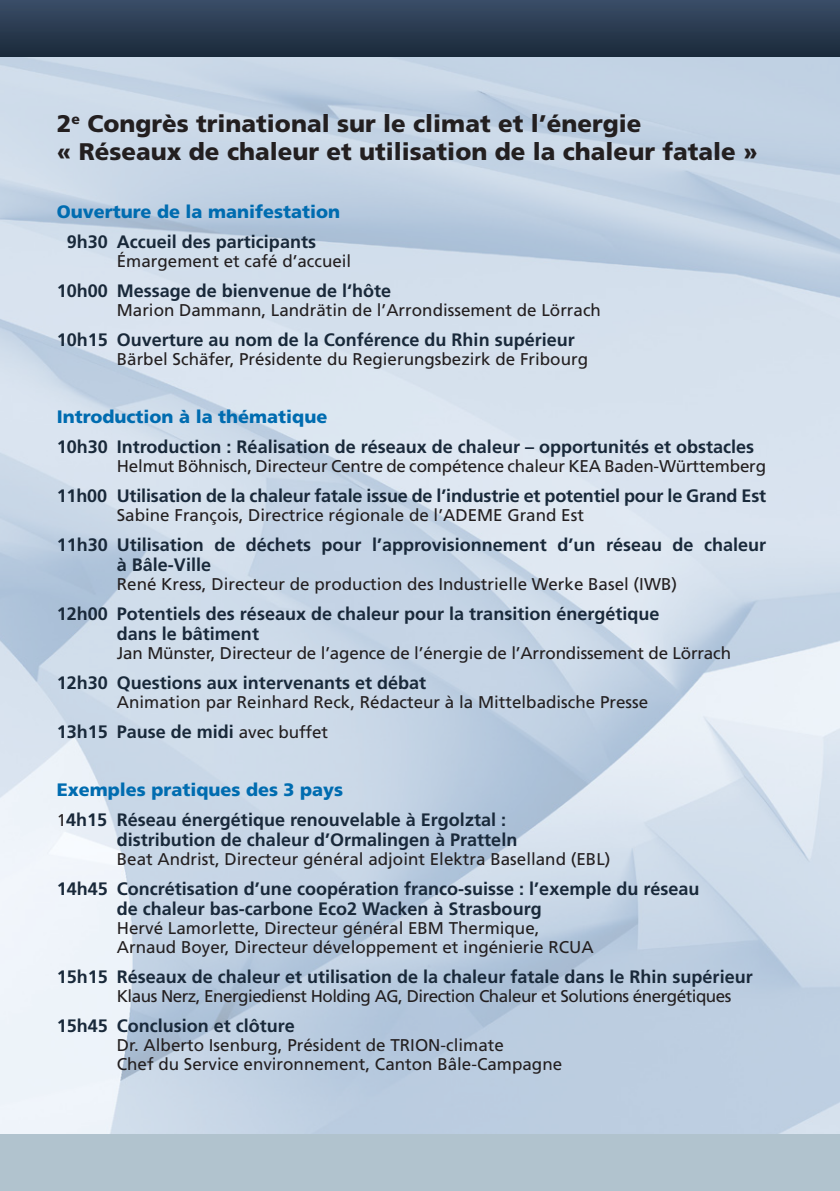
<style>
.page{position:relative;width:840px;height:1191px;background:#fff}
.page>*{position:absolute;margin:0;border:0;box-sizing:border-box;transform-origin:0 0}
.t1{font:900 24px "Frutiger";color:#231f20}
.t2{font:700 18px/20px "Frutiger";color:#19293a}
.t3{font:900 18px "Frutiger";color:#006cb0}
.t4{font:17px "Frutiger";color:#231f20}
.t5{font:17px "Frutiger";letter-spacing:-.03em;color:#231f20}
.s1{font-weight:400;font-size:17px;color:#231f20}
</style>
<div class="page">
<div style="left:0;top:1134px;width:839px;height:57px;background:#b1c3ce"></div>
<div style="left:0;top:0;width:839px;height:57px;background:linear-gradient(to bottom,#3a4d68,#1a2939)"></div>
<p class="t1" style="left:57px;top:109px;width:586px">2<sup>e</sup> Congrès trinational sur le climat et l’énergie</p>
<p class="t1" style="left:57px;top:137px;width:702px">« Réseaux de chaleur et utilisation de la chaleur fatale »</p>
<p class="t3" style="left:57px;top:201px;width:285px">Ouverture de la manifestation</p>
<p class="t2" style="left:67px;top:232px;width:250px">9h30 Accueil des participants</p>
<p class="t4" style="left:117px;top:251px;width:236px">Émargement et café d’accueil</p>
<p class="t2" style="left:57px;top:281px;width:336px">10h00 Message de bienvenue de l‘hôte</p>
<p class="t4" style="left:117px;top:300px;width:485px">Marion Dammann, Landrätin de l’Arrondissement de Lörrach</p>
<p class="t2" style="left:57px;top:330px;width:519px">10h15 Ouverture au nom de la Conférence du Rhin supérieur</p>
<p class="t4" style="left:117px;top:349px;width:472px">Bärbel Schäfer, Présidente du Regierungsbezirk de Fribourg</p>
<p class="t3" style="left:57px;top:406px;width:272px">Introduction à la thématique</p>
<p class="t2" style="left:57px;top:437px;width:698px">10h30 Introduction : Réalisation de réseaux de chaleur – opportunités et obstacles</p>
<p class="t4" style="left:117px;top:456px;width:650px">Helmut Böhnisch, Directeur Centre de compétence chaleur KEA Baden-Württemberg</p>
<p class="t2" style="left:57px;top:486px;width:710px">11h00 Utilisation de la chaleur fatale issue de l’industrie et potentiel pour le Grand Est</p>
<p class="t4" style="left:117px;top:505px;width:468px">Sabine François, Directrice régionale de l’ADEME Grand Est</p>
<p class="t2" style="left:117px;top:535px;width:650px;text-indent:-60px">11h30 Utilisation de déchets pour l’approvisionnement d’un réseau de chaleur à Bâle-Ville</p>
<p class="t4" style="left:117px;top:574px;width:561px">René Kress, Directeur de production des Industrielle Werke Basel (IWB)</p>
<p class="t2" style="left:57px;top:604px;width:604px">12h00 Potentiels des réseaux de chaleur pour la transition énergétique</p>
<p class="t2" style="left:117px;top:624px;width:144px">dans le bâtiment</p>
<p class="t4" style="left:117px;top:643px;width:615px">Jan Münster, Directeur de l’agence de l’énergie de l’Arrondissement de Lörrach</p>
<p class="t2" style="left:57px;top:673px;width:371px">12h30 Questions aux intervenants et débat</p>
<p class="t4" style="left:117px;top:692px;width:532px">Animation par Reinhard Reck, Rédacteur à la Mittelbadische Presse</p>
<p class="t2" style="left:57px;top:722px;width:273px">13h15 Pause de midi <span class="s1">avec buffet</span></p>
<p class="t3" style="left:57px;top:779px;width:288px">Exemples pratiques des 3 pays</p>
<p class="t2" style="left:57px;top:810px;width:450px"><span class="s1">1</span>4h15 Réseau énergétique renouvelable à Ergolztal :</p>
<p class="t2" style="left:117px;top:830px;width:402px">distribution de chaleur d’Ormalingen à Pratteln</p>
<p class="t4" style="left:117px;top:849px;width:495px">Beat Andrist, Directeur général adjoint Elektra Baselland (EBL)</p>
<p class="t2" style="left:57px;top:879px;width:644px">14h45 Concrétisation d’une coopération franco-suisse : l’exemple du réseau</p>
<p class="t2" style="left:117px;top:899px;width:426px">de chaleur bas-carbone Eco2 Wacken à Strasbourg</p>
<p class="t4" style="left:117px;top:918px;width:424px">Hervé Lamorlette, Directeur général EBM Thermique,</p>
<p class="t4" style="left:117px;top:937px;width:478px">Arnaud Boyer, Directeur développement et ingénierie RCUA</p>
<p class="t2" style="left:57px;top:967px;width:697px">15h15 Réseaux de chaleur et utilisation de la chaleur fatale dans le Rhin supérieur</p>
<p class="t5" style="left:117px;top:986px;width:615px">Klaus Nerz, Energiedienst Holding AG, Direction Chaleur et Solutions énergétiques</p>
<p class="t2" style="left:57px;top:1016px;width:239px">15h45 Conclusion et clôture</p>
<p class="t4" style="left:117px;top:1035px;width:388px">Dr. Alberto Isenburg, Président de TRION-climate</p>
<p class="t4" style="left:117px;top:1054px;width:446px">Chef du Service environnement, Canton Bâle-Campagne</p>
</div>
